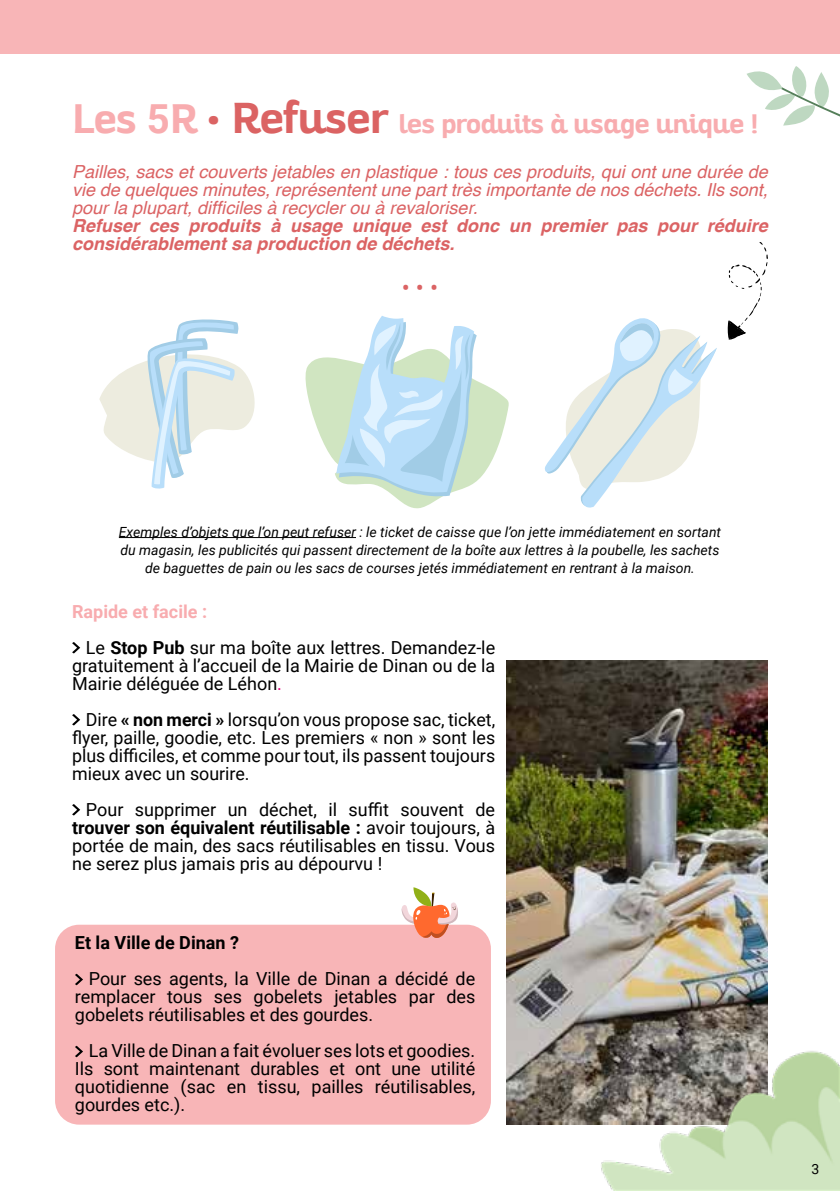
<style>
.page{position:relative;width:840px;height:1191px;background:#fff}
.page>*{position:absolute;margin:0;border:0;box-sizing:border-box;transform-origin:0 0}
.t1{font:700 26px "Altair";color:#f8acaf}
.t2{font:24px "Roboto";color:#db6364}
.t3{font:18px/18px "Roboto";color:#000;text-align:justify}
.t4{font:italic 18px/18px "Helvetica";color:#db6364;text-align:justify}
.t5{font:italic 700 18px/18px "Helvetica";color:#db6364}
.t6{font:700 18px "Roboto";color:#000}
.t7{font:italic 14px/18px "Roboto";color:#000;text-align:center}
.t8{font:14px "Roboto";color:#000}
.s1{font-size:40px}
.s2{font-family:"Roboto";font-size:40px}
.s3{font-size:42px;color:#db6363}
.s4{font-weight:700;color:#f8acaf}
.s5{font-weight:700}
.s6{color:#e6007d}
</style>
<div class="page">
<div style="left:55px;top:924px;width:435px;height:200px;background:#f8b5b7;border-radius:24px"></div>
<div style="left:0;top:0;width:839px;height:54px;background:#f8b5b7"></div>
<svg style="left:99px;top:319px;width:156px;height:170px"></svg>
<svg style="left:305px;top:316px;width:204px;height:193px"></svg>
<svg style="left:545px;top:318px;width:171px;height:190px"></svg>
<svg style="left:75px;top:973px;width:8px;height:12px"></svg>
<svg style="left:75px;top:1045px;width:8px;height:12px"></svg>
<img style="left:506px;top:660px;width:261px;height:464px">
<img style="left:554px;top:1015px;width:285px;height:176px">
<svg style="left:727px;top:242px;width:40px;height:97px"></svg>
<svg style="left:747px;top:66px;width:92px;height:60px"></svg>
<svg style="left:72px;top:642px;width:8px;height:11px"></svg>
<svg style="left:72px;top:714px;width:8px;height:11px"></svg>
<svg style="left:72px;top:804px;width:8px;height:11px"></svg>
<hr style="left:119px;top:537px;width:237px;height:1px;background:#000">
<svg style="left:399px;top:887px;width:59px;height:51px"></svg>
<h1 class="t1" style="left:72px;top:107px;width:687px"><span class="s1">Les</span> <span class="s2">5</span><span class="s1">R</span> <span class="s3">• Refuser</span> les produits à usage unique !</h1>
<p class="t4" style="left:72px;top:163px;width:697px">Pailles, sacs et couverts jetables en plastique : tous ces produits, qui ont une durée de vie de quelques minutes, représentent une part très importante de nos déchets. Ils sont, pour la plupart, difficiles à recycler ou à revaloriser.</p>
<p class="t5" style="left:72px;top:217px;width:697px">Refuser ces produits à usage unique est donc un premier pas pour réduire considérablement sa production de déchets.</p>
<h2 class="t2" style="left:401px;top:271px;width:38px">• • •</h2>
<p class="t7" style="left:119px;top:522px;width:603px">Exemples d’objets que l’on peut refuser : le ticket de caisse que l’on jette immédiatement en sortant du magasin, les publicités qui passent directement de la boîte aux lettres à la poubelle, les sachets de baguettes de pain ou les sacs de courses jetés immédiatement en rentrant à la maison.</p>
<p class="t3" style="left:86px;top:592px;width:410px;line-height:36px;text-indent:-14px"><span class="s4">Rapide et facile :<br></span>Le <span class="s5">Stop Pub</span> sur ma boîte aux lettres. Demandez-le</p>
<p class="t3" style="left:72px;top:655px;width:424px">gratuitement à l’accueil de la Mairie de Dinan ou de la<br>Mairie déléguée de Léhon<span class="s6">.</span></p>
<p class="t3" style="left:72px;top:709px;width:424px;text-indent:14px">Dire <span class="s5">« non merci »</span> lorsqu’on vous propose sac, ticket, flyer, paille, goodie, etc. Les premiers « non » sont les plus difficiles, et comme pour tout, ils passent toujours mieux avec un sourire.</p>
<p class="t3" style="left:72px;top:799px;width:424px;text-indent:14px">Pour supprimer un déchet, il suffit souvent de <span class="s5">trouver son équivalent réutilisable :</span> avoir toujours, à portée de main, des sacs réutilisables en tissu. Vous ne serez plus jamais pris au dépourvu !</p>
<p class="t6" style="left:75px;top:930px;width:165px">Et la Ville de Dinan ?</p>
<p class="t3" style="left:75px;top:969px;width:401px;text-indent:14px">Pour ses agents, la Ville de Dinan a décidé de remplacer tous ses gobelets jetables par des gobelets réutilisables et des gourdes.</p>
<p class="t3" style="left:75px;top:1041px;width:402px;text-indent:14px">La Ville de Dinan a fait évoluer ses lots et goodies.<br>Ils sont maintenant durables et ont une utilité quotidienne (sac en tissu, pailles réutilisables, gourdes etc.).</p>
<p class="t8" style="left:812px;top:1157px;width:9px">3</p>
<p class="t8" style="left:811px;top:1159px;width:9px">3</p>
</div>
